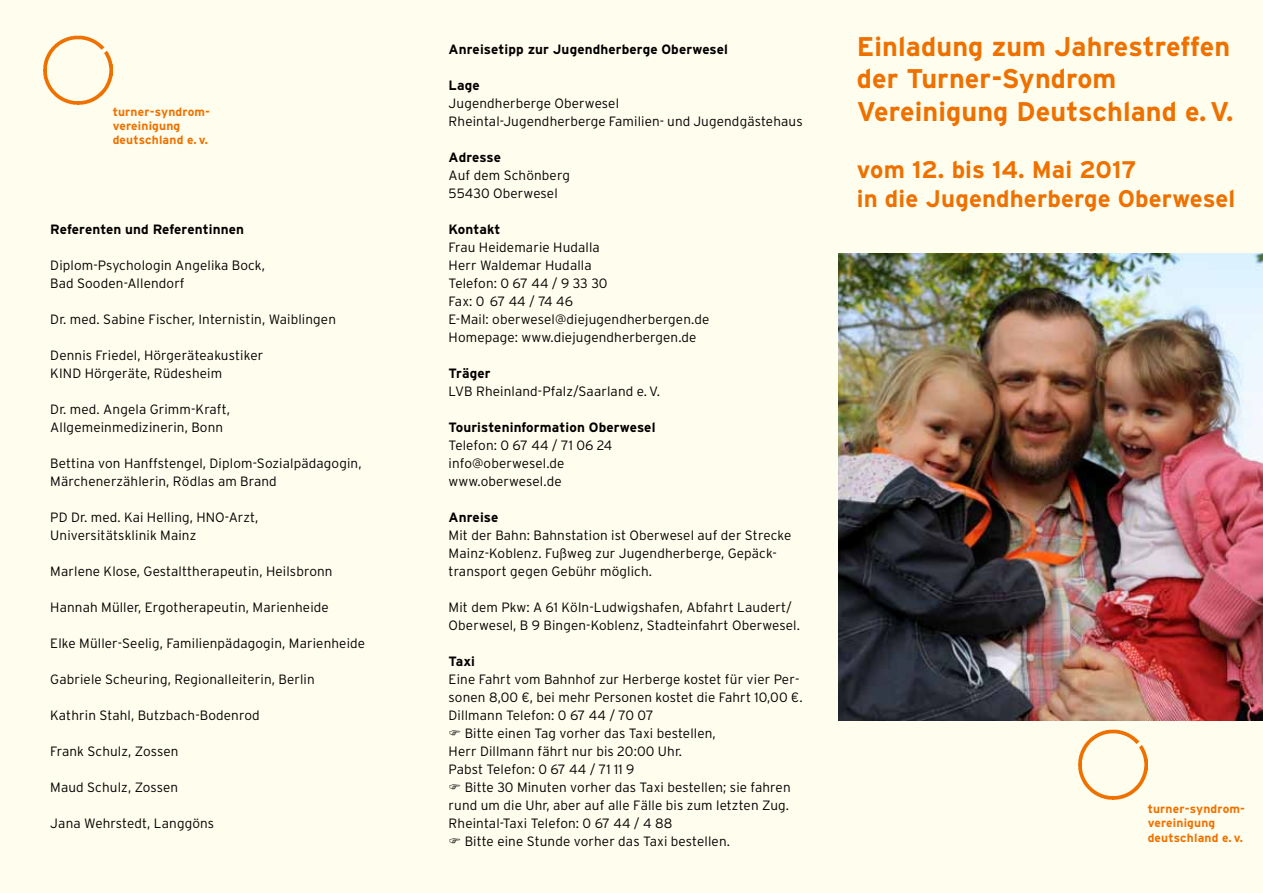
<style>
.page{position:relative;width:1263px;height:893px;background:#fffded}
.page>*{position:absolute;margin:0;border:0;box-sizing:border-box;transform-origin:0 0}
.t1{font:700 27px/32.4px "Interstate";letter-spacing:.005em;color:#ee7100}
.t2{font:700 24px/28.8px "Interstate";letter-spacing:.005em;color:#ee7100}
.t3{font:300 13.5px/18px "Interstate";letter-spacing:.01em;color:#000}
.t4{font:700 13.5px "Interstate";letter-spacing:.01em;color:#000}
.t5{font:700 12px/14.4px "Interstate";letter-spacing:.015em;color:#ee7100}
</style>
<div class="page">
<img style="left:1078px;top:730px;width:69px;height:69px">
<img style="left:44px;top:35px;width:69px;height:70px">
<img style="left:838px;top:254px;width:425px;height:466px">
<p class="t5" style="left:113px;top:104px;width:99px">turner-syndrom&shy;vereinigung deutschland e. v.</p>
<p class="t4" style="left:50px;top:222px;width:195px">Referenten und Referentinnen</p>
<p class="t3" style="left:50px;top:256px;width:216px">Diplom-Psychologin Angelika Bock,<br>Bad Sooden-Allendorf</p>
<p class="t3" style="left:50px;top:310px;width:287px">Dr. med. Sabine Fischer, Internistin, Waiblingen</p>
<p class="t3" style="left:50px;top:346px;width:214px">Dennis Friedel, Hörgeräteakustiker<br>KIND Hörgeräte, Rüdesheim</p>
<p class="t3" style="left:50px;top:400px;width:181px">Dr. med. Angela Grimm-Kraft,<br>Allgemeinmedizinerin, Bonn</p>
<p class="t3" style="left:50px;top:454px;width:313px">Bettina von Hanffstengel, Diplom-Sozialpädagogin,<br>Märchenerzählerin, Rödlas am Brand</p>
<p class="t3" style="left:50px;top:508px;width:210px">PD Dr. med. Kai Helling, HNO-Arzt,<br>Universitätsklinik Mainz</p>
<p class="t3" style="left:50px;top:562px;width:284px">Marlene Klose, Gestalttherapeutin, Heilsbronn</p>
<p class="t3" style="left:50px;top:598px;width:280px">Hannah Müller, Ergotherapeutin, Marienheide</p>
<p class="t3" style="left:50px;top:634px;width:316px">Elke Müller-Seelig, Familienpädagogin, Marienheide</p>
<p class="t3" style="left:50px;top:670px;width:266px">Gabriele Scheuring, Regionalleiterin, Berlin</p>
<p class="t3" style="left:50px;top:706px;width:211px">Kathrin Stahl, Butzbach-Bodenrod</p>
<p class="t3" style="left:50px;top:742px;width:130px">Frank Schulz, Zossen</p>
<p class="t3" style="left:50px;top:778px;width:129px">Maud Schulz, Zossen</p>
<p class="t3" style="left:50px;top:814px;width:165px">Jana Wehrstedt, Langgöns</p>
<p class="t4" style="left:449px;top:42px;width:281px">Anreisetipp zur Jugendherberge Oberwesel</p>
<p class="t4" style="left:449px;top:78px;width:33px">Lage</p>
<p class="t3" style="left:449px;top:94px;width:355px">Jugendherberge Oberwesel<br>Rheintal-Jugendherberge Familien- und Jugendgästehaus</p>
<p class="t4" style="left:449px;top:150px;width:54px">Adresse</p>
<p class="t3" style="left:449px;top:166px;width:123px">Auf dem Schönberg<br>55430 Oberwesel</p>
<p class="t4" style="left:449px;top:222px;width:53px">Kontakt</p>
<p class="t3" style="left:449px;top:238px;width:262px">Frau Heidemarie Hudalla<br>Herr Waldemar Hudalla<br>Telefon: 0 67 44 / 9 33 30<br>Fax: 0 67 44 / 74 46<br>E-Mail: oberwesel@diejugendherbergen.de<br>Homepage: www.diejugendherbergen.de</p>
<p class="t4" style="left:449px;top:366px;width:43px">Träger</p>
<p class="t3" style="left:449px;top:382px;width:213px">LVB Rheinland-Pfalz/Saarland e.V.</p>
<p class="t4" style="left:449px;top:420px;width:208px">Touristeninformation Oberwesel</p>
<p class="t3" style="left:449px;top:436px;width:165px">Telefon: 0 67 44 / 71 06 24 info@oberwesel.de www.oberwesel.de</p>
<p class="t4" style="left:449px;top:510px;width:51px">Anreise</p>
<p class="t3" style="left:449px;top:526px;width:344px">Mit der Bahn: Bahnstation ist Oberwesel auf der Strecke<br>Mainz-Koblenz. Fußweg zur Jugendherberge, Gepäck&shy;transport gegen Gebühr möglich.</p>
<p class="t3" style="left:449px;top:598px;width:353px">Mit dem Pkw: A 61 Köln-Ludwigshafen, Abfahrt Laudert/<br>Oberwesel, B 9 Bingen-Koblenz, Stadteinfahrt Oberwesel.</p>
<p class="t4" style="left:449px;top:654px;width:28px">Taxi</p>
<p class="t3" style="left:449px;top:670px;width:352px">Eine Fahrt vom Bahnhof zur Herberge kostet für vier Per-</p>
<p class="t3" style="left:449px;top:688px;width:355px">sonen 8,00 €, bei mehr Personen kostet die Fahrt 10,00 €.</p>
<p class="t3" style="left:449px;top:706px;width:207px">Dillmann Telefon: 0 67 44 / 70 07</p>
<p class="t3" style="left:465px;top:724px;width:253px">Bitte einen Tag vorher das Taxi bestellen,</p>
<p class="t3" style="left:449px;top:742px;width:235px">Herr Dillmann fährt nur bis 20:00 Uhr.</p>
<p class="t3" style="left:449px;top:760px;width:187px">Pabst Telefon: 0 67 44 / 71 11 9</p>
<p class="t3" style="left:465px;top:778px;width:327px">Bitte 30 Minuten vorher das Taxi bestellen; sie fahren</p>
<p class="t3" style="left:449px;top:796px;width:342px">rund um die Uhr, aber auf alle Fälle bis zum letzten Zug.</p>
<p class="t3" style="left:449px;top:814px;width:225px">Rheintal-Taxi Telefon: 0 67 44 / 4 88</p>
<p class="t3" style="left:465px;top:832px;width:267px">Bitte eine Stunde vorher das Taxi bestellen.</p>
<h1 class="t1" style="left:857px;top:30px;width:378px">Einladung zum Jahrestreffen der Turner-Syndrom<br>Vereinigung Deutschland e.V.</h1>
<h2 class="t2" style="left:857px;top:155px;width:380px">vom 12. bis 14. Mai 2017<br>in die Jugendherberge Oberwesel</h2>
<p class="t5" style="left:1148px;top:801px;width:99px">turner-syndrom&shy;vereinigung deutschland e. v.</p>
</div>
